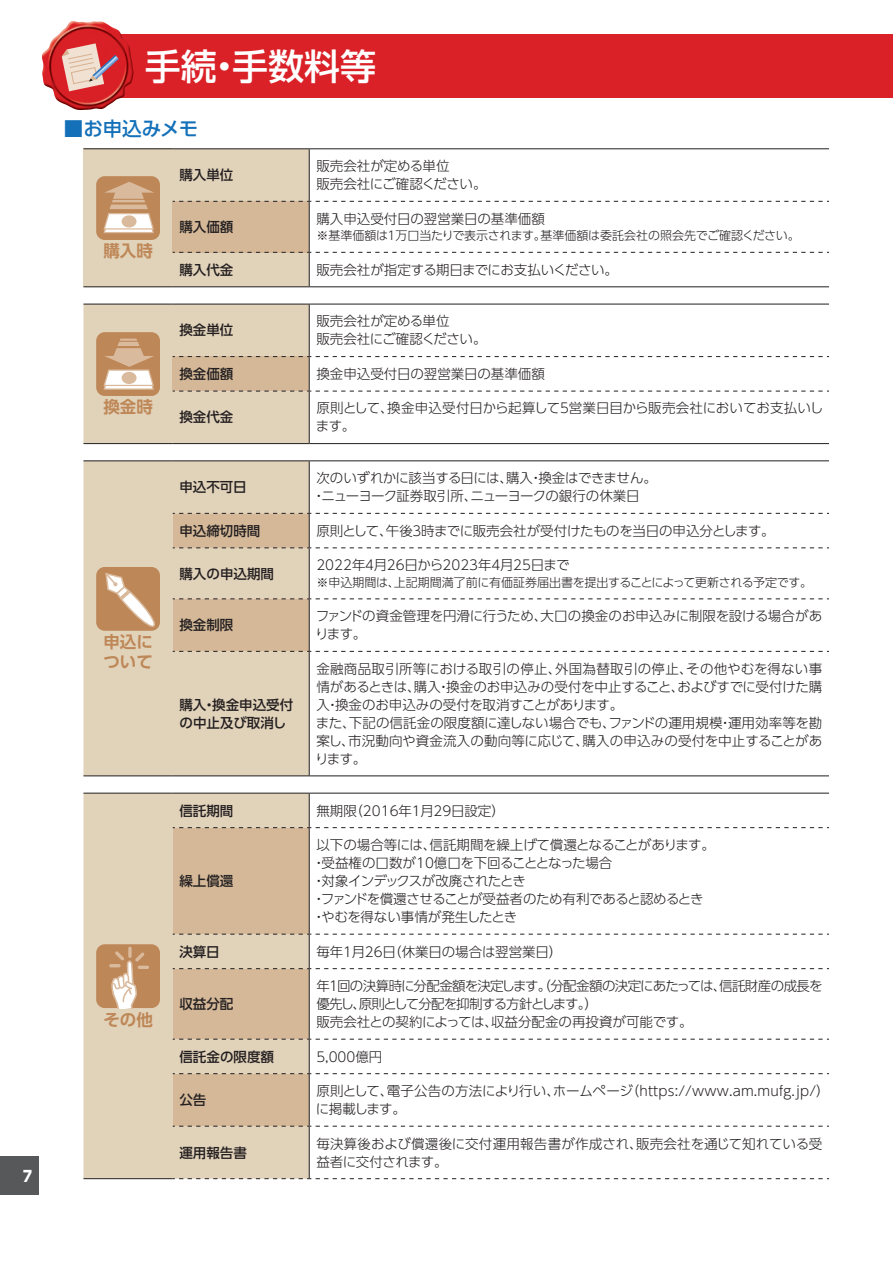
<style>
.page{position:relative;width:893px;height:1263px;background:#fff}
.page>*{position:absolute;margin:0;border:0;box-sizing:border-box;transform-origin:0 0}
.t1{font:500 36px "UD Shin Go Pro";color:#fff}
.t2{font:500 19.5px "UD Shin Go Pro";letter-spacing:-.005em;color:#1471b9}
.t3{font:700 16.5px/19.5px "UD Shin Go Pro De";color:#be8757}
.t4{font:800 15px "UD Shin Go Pro";color:#fff;scale:.9 1}
.t5{font:300 13.5px/18px "UD Shin Go Pro";letter-spacing:-.015em;color:#231f20}
.t6{font:300 13.5px/18px "UD Shin Go Pro";letter-spacing:-.045em;color:#231f20}
.t7{font:500 13.5px/18px "UD Shin Go Pro";color:#231f20}
.t8{font:300 13.5px/18px "UD Shin Go Pro";letter-spacing:.015em;color:#231f20}
.t9{font:300 13.5px/18px "UD Shin Go Pro";letter-spacing:-.035em;color:#231f20}
.t10{font:300 12px "UD Shin Go Pro";letter-spacing:-.02em;color:#231f20}
</style>
<div class="page">
<div style="left:0;top:1157px;width:38px;height:38px;background:#57585a"></div>
<div style="left:83px;top:149px;width:90px;height:138px;background:#e1d2ba"></div>
<hr style="left:83px;top:148px;width:90px;height:1px;background:#231f20">
<hr style="left:83px;top:286px;width:90px;height:1px;background:#231f20">
<hr style="left:173px;top:148px;width:136px;height:1px;background:#231f20">
<hr style="left:309px;top:148px;width:520px;height:1px;background:#231f20">
<svg style="left:173px;top:149px;width:656px;height:138px"></svg>
<div style="left:96px;top:176px;width:64px;height:64px;background:#be8757;border-radius:9px"></div>
<svg style="left:103px;top:182px;width:51px;height:52px"></svg>
<svg style="left:83px;top:304px;width:746px;height:140px"></svg>
<div style="left:83px;top:461px;width:226px;height:314px;background:#e1d2ba"></div>
<hr style="left:83px;top:460px;width:90px;height:1px;background:#231f20">
<hr style="left:83px;top:775px;width:90px;height:1px;background:#231f20">
<hr style="left:173px;top:460px;width:136px;height:1px;background:#231f20">
<hr style="left:309px;top:460px;width:520px;height:1px;background:#231f20">
<hr style="left:309px;top:461px;width:1px;height:52px;background:#231f20">
<hr style="left:309px;top:652px;width:1px;height:123px;background:#231f20">
<hr style="left:173px;top:775px;width:136px;height:1px;background:#231f20">
<hr style="left:309px;top:775px;width:520px;height:1px;background:#231f20">
<svg style="left:173px;top:513px;width:656px;height:139px"></svg>
<div style="left:96px;top:567px;width:64px;height:64px;background:#be8757;border-radius:9px"></div>
<svg style="left:104px;top:571px;width:56px;height:63px"></svg>
<div style="left:83px;top:794px;width:226px;height:384px;background:#e1d2ba"></div>
<hr style="left:83px;top:793px;width:90px;height:1px;background:#231f20">
<hr style="left:173px;top:793px;width:136px;height:1px;background:#231f20">
<hr style="left:309px;top:793px;width:520px;height:1px;background:#231f20">
<hr style="left:309px;top:793px;width:1px;height:34px;background:#231f20">
<hr style="left:309px;top:1126px;width:1px;height:52px;background:#231f20">
<svg style="left:173px;top:827px;width:656px;height:300px"></svg>
<hr style="left:83px;top:1178px;width:90px;height:1px;background:#231f20">
<svg style="left:173px;top:1178px;width:656px;height:1px"></svg>
<div style="left:96px;top:944px;width:64px;height:64px;background:#be8757;border-radius:9px"></div>
<svg style="left:128px;top:946px;width:4px;height:12px"></svg>
<svg style="left:109px;top:951px;width:40px;height:57px"></svg>
<div style="left:83px;top:34px;width:810px;height:64px;background:#da2128"></div>
<img style="left:42px;top:21px;width:92px;height:90px">
<svg style="left:62px;top:43px;width:57px;height:48px"></svg>
<p class="t4" style="left:23px;top:1163px;width:11px">7</p>
<h1 class="t1" style="left:145px;top:37px;width:233px">手続・手数料等</h1>
<h2 class="t2" style="left:64px;top:112px;width:136px">■お申込みメモ</h2>
<p class="t3" style="left:103px;top:241px;width:51px">購入時</p>
<p class="t3" style="left:103px;top:397px;width:51px">換金時</p>
<p class="t3" style="left:103px;top:632px;width:51px">申込について</p>
<p class="t3" style="left:103px;top:1009px;width:51px">その他</p>
<p class="t7" style="left:179px;top:166px;width:55px">購入単位</p>
<p class="t5" style="left:316px;top:157px;width:172px">販売会社が定める単位<br>販売会社にご確認ください。</p>
<p class="t7" style="left:179px;top:217px;width:55px">購入価額</p>
<p class="t5" style="left:316px;top:209px;width:230px">購入申込受付日の翌営業日の基準価額</p>
<p class="t10" style="left:316px;top:226px;width:485px">※基準価額は１万口当たりで表示されます。基準価額は委託会社の照会先でご確認ください。</p>
<p class="t7" style="left:179px;top:260px;width:55px">購入代金</p>
<p class="t5" style="left:316px;top:260px;width:303px">販売会社が指定する期日までにお支払いください。</p>
<p class="t7" style="left:179px;top:321px;width:55px">換金単位</p>
<p class="t5" style="left:316px;top:312px;width:172px">販売会社が定める単位<br>販売会社にご確認ください。</p>
<p class="t7" style="left:179px;top:364px;width:55px">換金価額</p>
<p class="t5" style="left:316px;top:364px;width:230px">換金申込受付日の翌営業日の基準価額</p>
<p class="t7" style="left:179px;top:408px;width:55px">換金代金</p>
<p class="t5" style="left:316px;top:399px;width:509px">原則として、換金申込受付日から起算して５営業日目から販売会社においてお支払いします。</p>
<p class="t7" style="left:179px;top:478px;width:69px">申込不可日</p>
<p class="t9" style="left:312px;top:469px;width:346px;text-indent:4px">次のいずれかに該当する日には、購入・換金はできません。・ニューヨーク証券取引所、ニューヨークの銀行の休業日</p>
<p class="t7" style="left:179px;top:521px;width:82px">申込締切時間</p>
<p class="t5" style="left:316px;top:521px;width:460px">原則として、午後３時までに販売会社が受付けたものを当日の申込分とします。</p>
<p class="t7" style="left:179px;top:564px;width:96px">購入の申込期間</p>
<p class="t5" style="left:316px;top:556px;width:255px">2022年４月26日から2023年４月25日まで</p>
<p class="t10" style="left:316px;top:573px;width:497px">※申込期間は、上記期間満了前に有価証券届出書を提出することによって更新される予定です。</p>
<p class="t7" style="left:179px;top:616px;width:55px">換金制限</p>
<p class="t5" style="left:315px;top:607px;width:509px">ファンドの資金管理を円滑に行うため、大口の換金のお申込みに制限を設ける場合があります。</p>
<p class="t7" style="left:179px;top:695px;width:115px">購入・換金申込受付の中止及び取消し</p>
<p class="t5" style="left:315px;top:659px;width:509px">金融商品取引所等における取引の停止、外国為替取引の停止、その他やむを得ない事情があるときは、購入・換金のお申込みの受付を中止すること、およびすでに受付けた購入・換金のお申込みの受付を取消すことがあります。<br>また、下記の信託金の限度額に達しない場合でも、ファンドの運用規模・運用効率等を勘案し、市況動向や資金流入の動向等に応じて、購入の申込みの受付を中止することがあります。</p>
<p class="t7" style="left:179px;top:801px;width:55px">信託期間</p>
<p class="t5" style="left:316px;top:801px;width:190px">無期限（2016年１月29日設定）</p>
<p class="t7" style="left:179px;top:871px;width:55px">繰上償還</p>
<p class="t5" style="left:312px;top:835px;width:404px;text-indent:4px">以下の場合等には、信託期間を繰上げて償還となることがあります。・受益権の口数が10億口を下回ることとなった場合<br>・対象インデックスが改廃されたとき<br>・ファンドを償還させることが受益者のため有利であると認めるとき・やむを得ない事情が発生したとき</p>
<p class="t7" style="left:179px;top:942px;width:42px">決算日</p>
<p class="t5" style="left:316px;top:942px;width:247px">毎年１月26日（休業日の場合は翌営業日）</p>
<p class="t7" style="left:179px;top:994px;width:55px">収益分配</p>
<p class="t6" style="left:316px;top:976px;width:508px">年１回の決算時に分配金額を決定します。（分配金額の決定にあたっては、信託財産の成長を優先し、原則として分配を抑制する方針とします。）<br>販売会社との契約によっては、収益分配金の再投資が可能です。</p>
<p class="t7" style="left:179px;top:1047px;width:96px">信託金の限度額</p>
<p class="t5" style="left:316px;top:1047px;width:68px">5,000億円</p>
<p class="t7" style="left:179px;top:1090px;width:28px">公告</p>
<p class="t8" style="left:316px;top:1081px;width:515px">原則として、電子公告の方法により行い、ホームページ（https://www.am.mufg.jp/）に掲載します。</p>
<p class="t7" style="left:179px;top:1143px;width:69px">運用報告書</p>
<p class="t5" style="left:316px;top:1134px;width:507px">毎決算後および償還後に交付運用報告書が作成され、販売会社を通じて知れている受益者に交付されます。</p>
</div>
